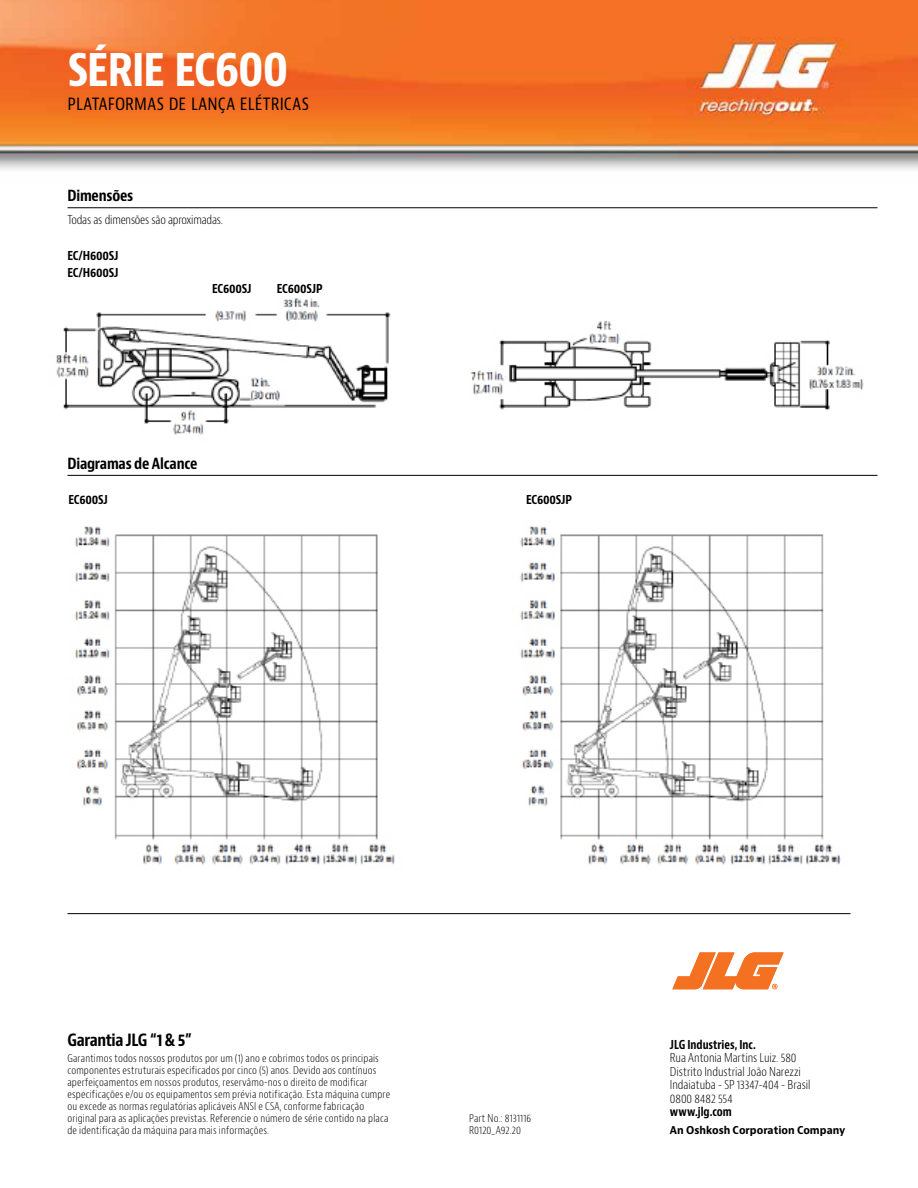
<style>
.page{position:relative;width:918px;height:1188px;background:#fff}
.page>*{position:absolute;margin:0;border:0;box-sizing:border-box;transform-origin:0 0}
.t1{font:700 condensed 48px "Bernino Sans";letter-spacing:-.035em;color:#fff}
.t2{font:condensed 18px "Bernino Sans";letter-spacing:.01em;color:#000}
.t3{font:700 condensed 16.5px "Bernino Sans";letter-spacing:-.025em;color:#000}
.t4{font:700 condensed 15px "Bernino Sans";letter-spacing:-.015em;color:#000}
.t5{font:300 condensed 12px/13.5px "Bernino Sans";letter-spacing:-.005em;color:#000}
.t6{font:700 condensed 12px/16.5px "Bernino Sans";letter-spacing:-.015em;color:#000}
.t7{font:700 condensed 12px "Bernino Sans";letter-spacing:-.015em;color:#000;scale:.95 1}
.t8{font:300 condensed 10.5px/12px "Bernino Sans";letter-spacing:.015em;color:#000}
.t9{font:700 10.5px "Bernino Sans";color:#000;scale:.95 1}
</style>
<div class="page">
<hr style="left:68px;top:913px;width:783px;height:1px;background:#000">
<svg style="left:672px;top:952px;width:112px;height:37px"></svg>
<img style="left:56px;top:298px;width:808px;height:137px">
<img style="left:74px;top:526px;width:767px;height:339px">
<div style="left:198px;top:284px;width:59px;height:26px;background:#fff"></div>
<img style="left:0;top:0;width:918px;height:170px">
<hr style="left:68px;top:208px;width:810px;height:1px;background:#000">
<hr style="left:68px;top:475px;width:810px;height:1px;background:#000">
<h1 class="t1" style="left:68px;top:39px;width:223px">SÉRIE EC600</h1>
<h2 class="t2" style="left:68px;top:93px;width:243px">PLATAFORMAS DE LANÇA ELÉTRICAS</h2>
<h3 class="t4" style="left:68px;top:186px;width:67px">Dimensões</h3>
<p class="t5" style="left:68px;top:214px;width:157px">Todas as dimensões são aproximadas.</p>
<p class="t6" style="left:68px;top:248px;width:53px">EC/H600SJ<br>EC/H600SJ</p>
<p class="t6" style="left:212px;top:281px;width:41px">EC600SJ</p>
<p class="t6" style="left:277px;top:281px;width:47px">EC600SJP</p>
<h3 class="t4" style="left:68px;top:454px;width:131px">Diagramas de Alcance</h3>
<p class="t6" style="left:68px;top:492px;width:41px">EC600SJ</p>
<p class="t6" style="left:526px;top:492px;width:47px">EC600SJP</p>
<h3 class="t3" style="left:68px;top:1029px;width:126px">Garantia JLG “1 &amp; 5”</h3>
<p class="t8" style="left:68px;top:1052px;width:324px">Garantimos todos nossos produtos por um (1) ano e cobrimos todos os principais componentes estruturais especificados por cinco (5) anos. Devido aos contínuos aperfeiçoamentos em nossos produtos, reservâmo-nos o direito de modificar especificações e/ou os equipamentos sem prévia notificação. Esta máquina cumpre ou excede as normas regulatórias aplicáveis ANSI e CSA, conforme fabricação original para as aplicações previstas. Referencie o número de série contido na placa de identificação da máquina para mais informações.</p>
<p class="t8" style="left:469px;top:1112px;width:64px">Part No.: 8131116<br>R0120_A92.20</p>
<p class="t7" style="left:670px;top:1037px;width:92px">JLG Industries, Inc.</p>
<p class="t5" style="left:670px;top:1051px;width:142px">Rua Antonia Martins Luiz. 580<br>Distrito Industrial João Narezzi<br>Indaiatuba - SP 13347-404 - Brasil<br>0800 8482 554</p>
<p class="t7" style="left:670px;top:1104px;width:67px">www.jlg.com</p>
<p class="t9" style="left:670px;top:1123px;width:186px">An Oshkosh Corporation Company</p>
</div>
